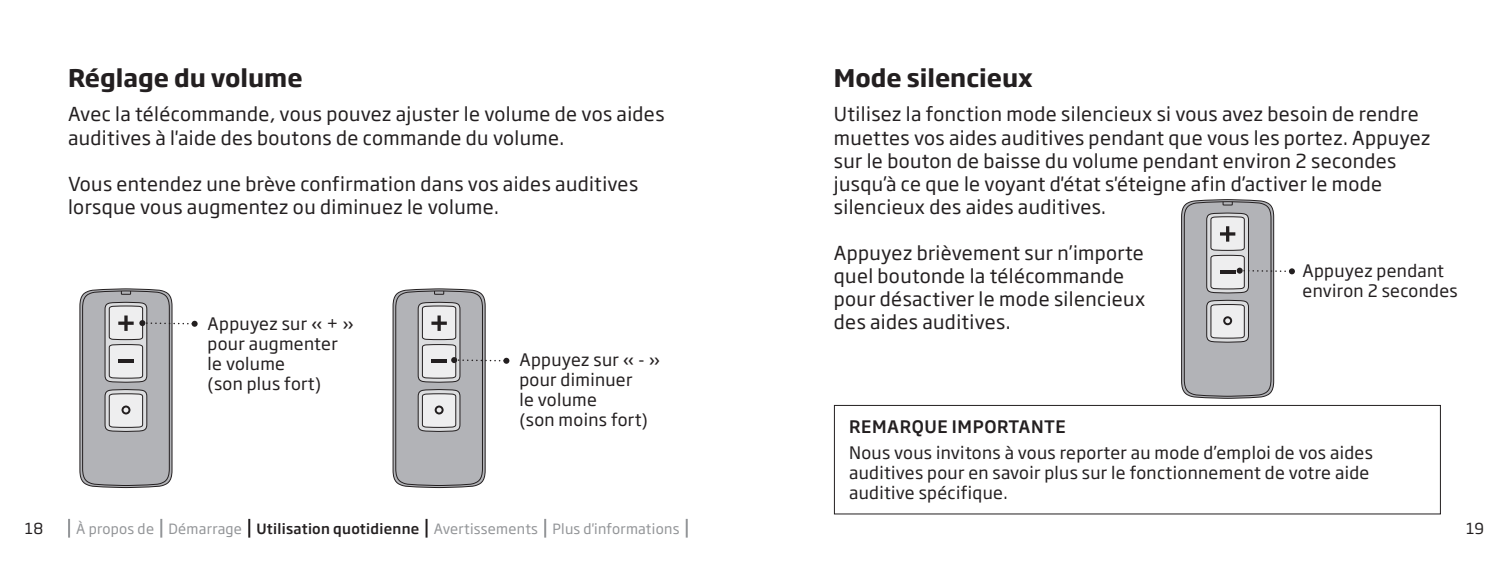
<style>
.page{position:relative;width:1509px;height:562px;background:#fff}
.page>*{position:absolute;margin:0;border:0;box-sizing:border-box;transform-origin:0 0}
.t1{font:700 24px "Soho Gothic Pro";color:#231f20}
.t2{font:19px/23px "Soho Gothic Pro";letter-spacing:.02em;color:#231f20}
.t3{font:17px/20px "Soho Gothic Pro";letter-spacing:.02em;color:#231f20}
.t4{font:500 17px "Soho Gothic Pro";letter-spacing:.035em;color:#231f20}
.t5{font:15px "Soho Gothic Pro";color:#231f20}
.t6{font:14px "Soho Gothic Pro";letter-spacing:.02em;color:#939598}
.s1{font-weight:500;color:#231f20}
</style>
<div class="page">
<svg style="left:79px;top:288px;width:119px;height:199px"></svg>
<svg style="left:392px;top:288px;width:117px;height:199px"></svg>
<svg style="left:1181px;top:199px;width:113px;height:199px"></svg>
<svg style="left:68px;top:518px;width:2px;height:19px"></svg>
<svg style="left:160px;top:518px;width:2px;height:19px"></svg>
<svg style="left:248px;top:518px;width:2px;height:19px"></svg>
<svg style="left:425px;top:518px;width:2px;height:19px"></svg>
<svg style="left:544px;top:518px;width:2px;height:19px"></svg>
<svg style="left:685px;top:518px;width:2px;height:19px"></svg>
<div style="left:833px;top:404px;width:607px;height:110px;border:1px solid #231f20"></div>
<p class="t1" style="left:68px;top:59px;width:236px">Réglage du volume</p>
<p class="t2" style="left:68px;top:102px;width:598px">Avec la télécommande, vous pouvez ajuster le volume de vos aides auditives à l'aide des boutons de commande du volume.</p>
<p class="t2" style="left:68px;top:171px;width:571px">Vous entendez une brève confirmation dans vos aides auditives lorsque vous augmentez ou diminuez le volume.</p>
<p class="t1" style="left:833px;top:59px;width:201px">Mode silencieux</p>
<p class="t2" style="left:833px;top:102px;width:598px">Utilisez la fonction mode silencieux si vous avez besoin de rendre muettes vos aides auditives pendant que vous les portez. Appuyez sur le bouton de baisse du volume pendant environ 2 secondes jusqu’à ce que le voyant d'état s'éteigne afin d’activer le mode silencieux des aides auditives.</p>
<p class="t2" style="left:833px;top:240px;width:313px">Appuyez brièvement sur n’importe quel boutonde la télécommande pour désactiver le mode silencieux</p>
<p class="t3" style="left:1302px;top:260px;width:157px">Appuyez pendant environ 2 secondes</p>
<p class="t3" style="left:207px;top:312px;width:148px">Appuyez sur « + »</p>
<p class="t2" style="left:833px;top:309px;width:178px">des aides auditives.</p>
<p class="t3" style="left:207px;top:332px;width:132px">pour augmenter le volume<br>(son plus fort)</p>
<p class="t3" style="left:519px;top:348px;width:142px">Appuyez sur « - » pour diminuer<br>le volume<br>(son moins fort)</p>
<p class="t4" style="left:849px;top:413px;width:218px">REMARQUE IMPORTANTE</p>
<p class="t3" style="left:849px;top:441px;width:525px">Nous vous invitons à vous reporter au mode d’emploi de vos aides auditives pour en savoir plus sur le fonctionnement de votre aide auditive spécifique.</p>
<p class="t5" style="left:25px;top:516px;width:20px">18</p>
<p class="t6" style="left:76px;top:517px;width:604px">À propos de Démarrage <span class="s1">Utilisation quotidienne</span> Avertissements Plus d'informations</p>
<p class="t5" style="left:1465px;top:516px;width:19px">19</p>
</div>
